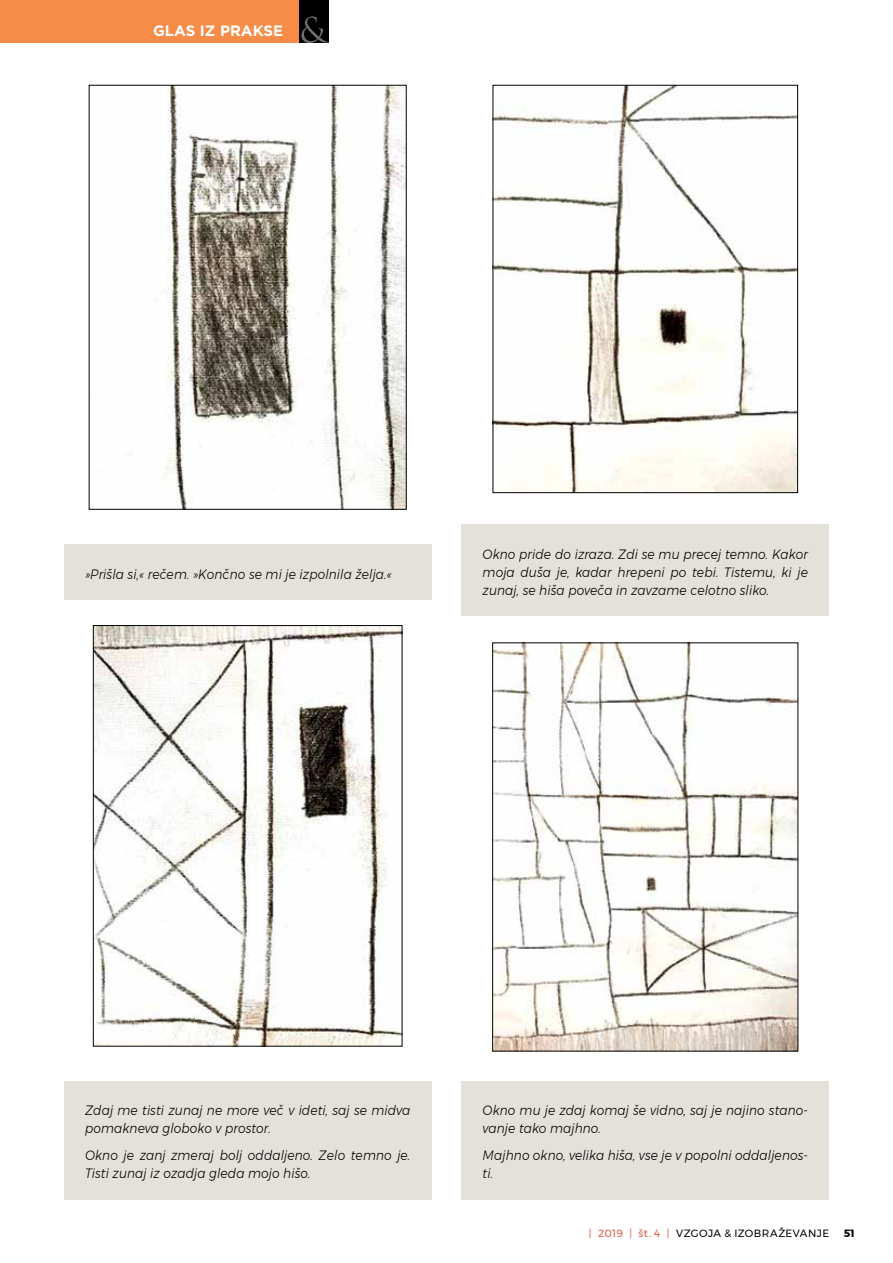
<style>
.page{position:relative;width:893px;height:1263px;background:#fff}
.page>*{position:absolute;margin:0;border:0;box-sizing:border-box;transform-origin:0 0}
.t1{font:700 15px "Gotham";color:#fff}
.t2{font:italic 300 13.5px/18px "Montserrat";letter-spacing:.01em;color:#000;scale:.9 1}
.t3{font:10.5px "Montserrat";letter-spacing:.04em;color:#000}
.t4{font:700 10.5px "Montserrat";color:#000}
.s1{color:#e05942}
</style>
<div class="page">
<div style="left:0;top:0;width:299px;height:43px;background:#f68c47"></div>
<div style="left:299px;top:0;width:29px;height:43px;background:#000"></div>
<svg style="left:301px;top:16px;width:27px;height:27px"></svg>
<img style="left:159px;top:87px;width:245px;height:420px">
<div style="left:64px;top:544px;width:368px;height:56px;background:#e3e1da"></div>
<img style="left:95px;top:627px;width:305px;height:417px">
<div style="left:93px;top:625px;width:309px;height:421px;border:1px solid #000"></div>
<div style="left:64px;top:1081px;width:368px;height:118px;background:#e3e1da"></div>
<img style="left:495px;top:87px;width:301px;height:404px">
<div style="left:493px;top:85px;width:305px;height:408px;border:1px solid #000"></div>
<div style="left:461px;top:525px;width:368px;height:91px;background:#e3e1da"></div>
<img style="left:494px;top:645px;width:302px;height:404px">
<div style="left:461px;top:1081px;width:368px;height:118px;background:#e3e1da"></div>
<p class="t1" style="left:153px;top:21px;width:132px">GLAS IZ PRAKSE</p>
<p class="t2" style="left:85px;top:564px;width:342px">»Prišla si,« rečem. »Končno se mi je izpolnila želja.«</p>
<p class="t2" style="left:483px;top:545px;width:363px;text-align:justify">Okno pride do izraza. Zdi se mu precej temno. Kakor moja duša je, kadar hrepeni po tebi. Tistemu, ki je zunaj, se hiša poveča in zavzame celotno sliko.</p>
<p class="t2" style="left:85px;top:1101px;width:363px">Zdaj me tisti zunaj ne more več v ideti, saj se midva pomakneva globoko v prostor.</p>
<p class="t2" style="left:85px;top:1146px;width:363px">Okno je zanj zmeraj bolj oddaljeno. Zelo temno je.<br>Tisti zunaj iz ozadja gleda mojo hišo.</p>
<p class="t2" style="left:483px;top:1101px;width:363px">Okno mu je zdaj komaj še vidno, saj je najino stano&shy;vanje tako majhno.</p>
<p class="t2" style="left:483px;top:1146px;width:363px">Majhno okno, velika hiša, vse je v popolni oddaljenos&shy;ti.</p>
<p class="t3" style="left:589px;top:1225px;width:240px"><span class="s1">| 2019 | ŠT. 4 |</span> VZGOJA &amp; IZOBRAŽEVANJE</p>
<p class="t4" style="left:844px;top:1225px;width:12px">51</p>
</div>
